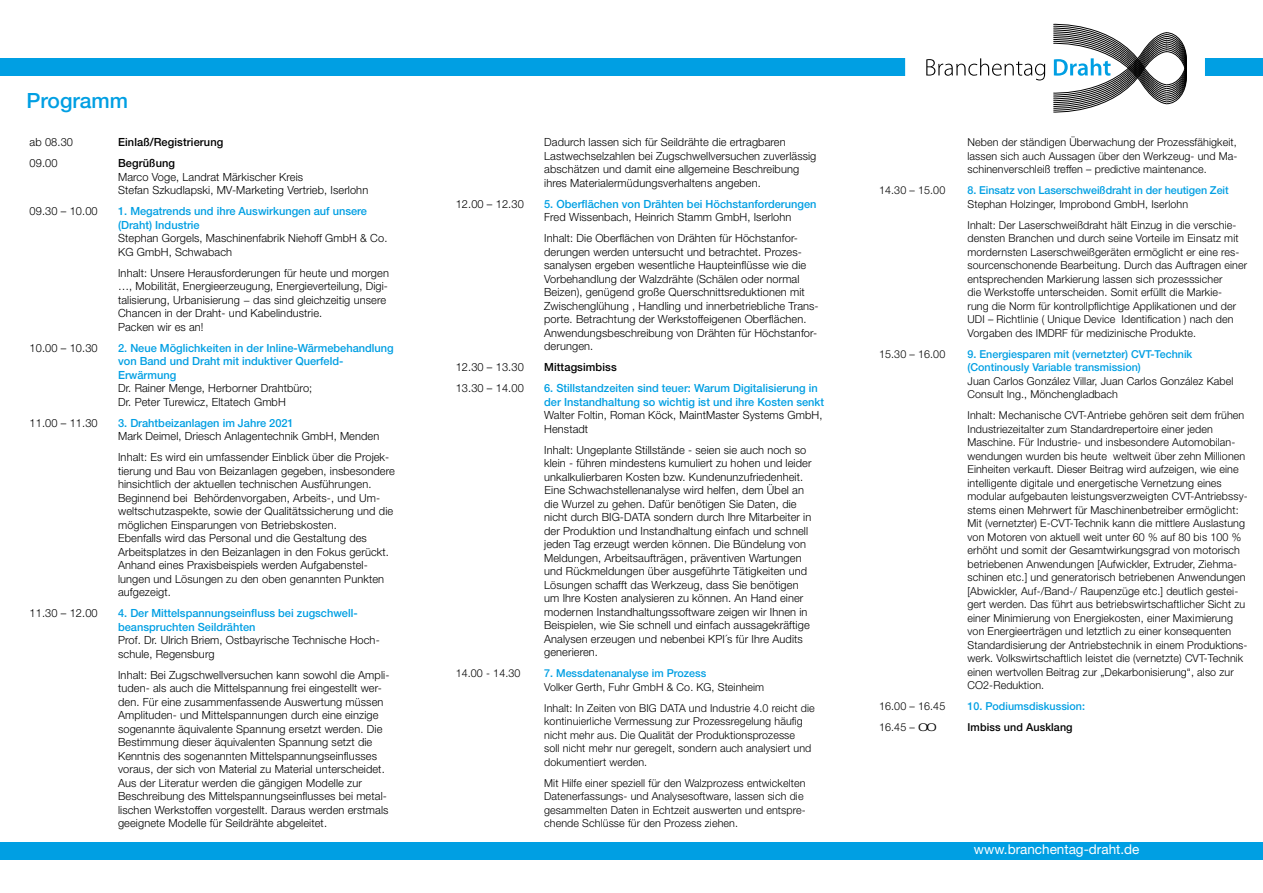
<style>
.page{position:relative;width:1263px;height:893px;background:#fff}
.page>*{position:absolute;margin:0;border:0;box-sizing:border-box;transform-origin:0 0}
.t1{font:500 21px "Helvetica Neue LT Pro";color:#009fe3}
.t2{font:13.5px "Helvetica Neue LT Std";color:#fff}
.t3{font:300 11.25px/13.5px "Helvetica Neue LT Std";letter-spacing:.01em;color:#000}
.t4{font:500 11.25px/13.5px "Helvetica Neue LT Pro";color:#009fe3}
.t5{font:300 11.25px "Helvetica Neue LT Pro";letter-spacing:.01em;color:#000}
.t6{font:500 11.25px "Helvetica Neue LT Pro";letter-spacing:.01em;color:#000}
.t7{font:300 10.95px/13.5px "Helvetica Neue LT Std";letter-spacing:.01em;color:#000}
.t8{font:500 10.95px/13.5px "Helvetica Neue LT Pro";color:#009fe3}
.t9{font:500 10.95px "Helvetica Neue LT Pro";letter-spacing:.01em;color:#000}
</style>
<div class="page">
<div style="left:0;top:842px;width:1263px;height:18px;background:#009fe3"></div>
<div style="left:0;top:58px;width:1263px;height:18px;background:#009fe3"></div>
<div style="left:905px;top:20px;width:300px;height:96px;background:#fff"></div>
<svg style="left:926px;top:58px;width:119px;height:22px"></svg>
<svg style="left:1053px;top:22px;width:134px;height:93px"></svg>
<h1 class="t1" style="left:27px;top:88px;width:103px">Programm</h1>
<p class="t3" style="left:30px;top:135px;width:45px">ab 08.30</p>
<p class="t6" style="left:118px;top:136px;width:107px">Einlaß/Registrierung</p>
<p class="t3" style="left:30px;top:156px;width:30px">09.00</p>
<p class="t6" style="left:118px;top:157px;width:59px">Begrüßung</p>
<p class="t3" style="left:118px;top:170px;width:252px">Marco Voge, Landrat Märkischer Kreis<br>Stefan Szkudlapski, MV-Marketing Vertrieb, Iserlohn</p>
<p class="t3" style="left:30px;top:204px;width:70px">09.30 – 10.00</p>
<p class="t4" style="left:118px;top:204px;width:250px">1. Megatrends und ihre Auswirkungen auf unsere (Draht) Industrie</p>
<p class="t3" style="left:118px;top:231px;width:271px">Stephan Gorgels, Maschinenfabrik Niehoff GmbH &amp; Co.<br>KG GmbH, Schwabach</p>
<p class="t3" style="left:118px;top:266px;width:272px">Inhalt: Unsere Herausforderungen für heute und morgen …, Mobilität, Energieerzeugung, Energieverteilung, Digi&shy;talisierung, Urbanisierung − das sind gleichzeitig unsere Chancen in der Draht- und Kabelindustrie.<br>Packen wir es an!</p>
<p class="t3" style="left:30px;top:341px;width:70px">10.00 – 10.30</p>
<p class="t4" style="left:118px;top:341px;width:277px">2. Neue Möglichkeiten in der Inline-Wärmebehandlung von Band und Draht mit induktiver Querfeld-<br>Erwärmung</p>
<p class="t3" style="left:118px;top:381px;width:196px">Dr. Rainer Menge, Herborner Drahtbüro;<br>Dr. Peter Turewicz, Eltatech GmbH</p>
<p class="t3" style="left:30px;top:416px;width:70px">11.00 – 11.30</p>
<p class="t4" style="left:118px;top:416px;width:177px">3. Drahtbeizanlagen im Jahre 2021</p>
<p class="t3" style="left:118px;top:425px;width:273px;line-height:21px">Mark Deimel, Driesch Anlagentechnik GmbH, Menden<br>Inhalt: Es wird ein umfassender Einblick über die Projek-</p>
<p class="t3" style="left:118px;top:464px;width:278px">tierung und Bau von Beizanlagen gegeben, insbesondere hinsichtlich der aktuellen technischen Ausführungen.<br>Beginnend bei Behördenvorgaben, Arbeits-, und Um&shy;weltschutzaspekte, sowie der Qualitätssicherung und die möglichen Einsparungen von Betriebskosten.<br>Ebenfalls wird das Personal und die Gestaltung des</p>
<p class="t5" style="left:118px;top:545px;width:272px">Arbeitsplatzes in den Beizanlagen in den Fokus gerückt.</p>
<p class="t3" style="left:118px;top:558px;width:268px">Anhand eines Praxisbeispiels werden Aufgabenstel&shy;lungen und Lösungen zu den oben genannten Punkten aufgezeigt.</p>
<p class="t3" style="left:30px;top:606px;width:70px">11.30 – 12.00</p>
<p class="t4" style="left:118px;top:606px;width:240px">4. Der Mittelspannungseinfluss bei zugschwell&shy;beanspruchten Seildrähten</p>
<p class="t3" style="left:118px;top:633px;width:263px">Prof. Dr. Ulrich Briem, Ostbayrische Technische Hoch&shy;schule, Regensburg</p>
<p class="t3" style="left:118px;top:668px;width:273px">Inhalt: Bei Zugschwellversuchen kann sowohl die Ampli&shy;tuden- als auch die Mittelspannung frei eingestellt wer&shy;den. Für eine zusammenfassende Auswertung müssen Amplituden- und Mittelspannungen durch eine einzige sogenannte äquivalente Spannung ersetzt werden. Die Bestimmung dieser äquivalenten Spannung setzt die Kenntnis des sogenannten Mittelspannungseinflusses voraus, der sich von Material zu Material unterscheidet.<br>Aus der Literatur werden die gängigen Modelle zur Beschreibung des Mittelspannungseinflusses bei metal&shy;lischen Werkstoffen vorgestellt. Daraus werden erstmals geeignete Modelle für Seildrähte abgeleitet.</p>
<p class="t3" style="left:544px;top:135px;width:274px">Dadurch lassen sich für Seildrähte die ertragbaren Lastwechselzahlen bei Zugschwellversuchen zuverlässig abschätzen und damit eine allgemeine Beschreibung ihres Materialermüdungsverhaltens angeben.</p>
<p class="t3" style="left:456px;top:197px;width:70px">12.00 – 12.30</p>
<p class="t4" style="left:544px;top:197px;width:274px">5. Oberflächen von Drähten bei Höchstanforderungen</p>
<p class="t3" style="left:544px;top:206px;width:255px;line-height:21px">Fred Wissenbach, Heinrich Stamm GmbH, Iserlohn<br>Inhalt: Die Oberflächen von Drähten für Höchstanfor-</p>
<p class="t3" style="left:544px;top:245px;width:276px">derungen werden untersucht und betrachtet. Prozes&shy;sanalysen ergeben wesentliche Haupteinflüsse wie die Vorbehandlung der Walzdrähte (Schälen oder normal Beizen), genügend große Querschnittsreduktionen mit Zwischenglühung , Handling und innerbetriebliche Trans&shy;porte. Betrachtung der Werkstoffeigenen Oberflächen.<br>Anwendungsbeschreibung von Drähten für Höchstanfor&shy;derungen.</p>
<p class="t3" style="left:456px;top:360px;width:70px">12.30 – 13.30</p>
<p class="t6" style="left:544px;top:361px;width:74px">Mittagsimbiss</p>
<p class="t3" style="left:456px;top:381px;width:70px">13.30 – 14.00</p>
<p class="t4" style="left:544px;top:381px;width:282px">6. Stillstandzeiten sind teuer: Warum Digitalisierung in der Instandhaltung so wichtig ist und ihre Kosten senkt</p>
<p class="t3" style="left:544px;top:408px;width:280px">Walter Foltin, Roman Köck, MaintMaster Systems GmbH,<br>Henstadt</p>
<p class="t3" style="left:544px;top:443px;width:269px">Inhalt: Ungeplante Stillstände - seien sie auch noch so klein - führen mindestens kumuliert zu hohen und leider unkalkulierbaren Kosten bzw. Kundenunzufriedenheit.<br>Eine Schwachstellenanalyse wird helfen, dem Übel an die Wurzel zu gehen. Dafür benötigen Sie Daten, die nicht durch BIG-DATA sondern durch Ihre Mitarbeiter in der Produktion und Instandhaltung einfach und schnell jeden Tag erzeugt werden können. Die Bündelung von Meldungen, Arbeitsaufträgen, präventiven Wartungen und Rückmeldungen über ausgeführte Tätigkeiten und Lösungen schafft das Werkzeug, dass Sie benötigen um Ihre Kosten analysieren zu können. An Hand einer modernen Instandhaltungssoftware zeigen wir Ihnen in Beispielen, wie Sie schnell und einfach aussagekräftige Analysen erzeugen und nebenbei KPI´s für Ihre Audits generieren.</p>
<p class="t7" style="left:456px;top:666px;width:66px">14.00 - 14.30</p>
<p class="t8" style="left:544px;top:666px;width:164px">7. Messdatenanalyse im Prozess</p>
<p class="t7" style="left:544px;top:676px;width:272px;line-height:21px">Volker Gerth, Fuhr GmbH &amp; Co. KG, Steinheim<br>Inhalt: In Zeiten von BIG DATA und Industrie 4.0 reicht die</p>
<p class="t7" style="left:544px;top:714px;width:269px">kontinuierliche Vermessung zur Prozessregelung häufig nicht mehr aus. Die Qualität der Produktionsprozesse soll nicht mehr nur geregelt, sondern auch analysiert und dokumentiert werden.</p>
<p class="t7" style="left:544px;top:776px;width:263px">Mit Hilfe einer speziell für den Walzprozess entwickelten Datenerfassungs- und Analysesoftware, lassen sich die gesammelten Daten in Echtzeit auswerten und entspre&shy;chende Schlüsse für den Prozess ziehen.</p>
<p class="t7" style="left:967px;top:135px;width:272px;text-align:justify">Neben der ständigen Überwachung der Prozessfähigkeit, lassen sich auch Aussagen über den Werkzeug- und Ma&shy;schinenverschleiß treffen – predictive maintenance.</p>
<p class="t7" style="left:879px;top:183px;width:68px">14.30 – 15.00</p>
<p class="t8" style="left:967px;top:183px;width:263px">8. Einsatz von Laserschweißdraht in der heutigen Zeit</p>
<p class="t7" style="left:967px;top:193px;width:270px;line-height:21px">Stephan Holzinger, Improbond GmbH, Iserlohn<br>Inhalt: Der Laserschweißdraht hält Einzug in die verschie-</p>
<p class="t7" style="left:967px;top:231px;width:281px">densten Branchen und durch seine Vorteile im Einsatz mit mordernsten Laserschweißgeräten ermöglicht er eine res&shy;sourcenschonende Bearbeitung. Durch das Auftragen einer entsprechenden Markierung lassen sich prozesssicher<br>die Werkstoffe unterscheiden. Somit erfüllt die Markie-<br>rung die Norm für kontrollpflichtige Applikationen und der UDI – Richtlinie ( Unique Device Identification ) nach den Vorgaben des IMDRF für medizinische Produkte.</p>
<p class="t7" style="left:879px;top:347px;width:68px">15.30 – 16.00</p>
<p class="t8" style="left:967px;top:347px;width:226px">9. Energiesparen mit (vernetzter) CVT-Technik (Continously Variable transmission)</p>
<p class="t7" style="left:967px;top:374px;width:267px">Juan Carlos González Villar, Juan Carlos González Kabel<br>Consult Ing., Mönchengladbach</p>
<p class="t7" style="left:967px;top:408px;width:282px">Inhalt: Mechanische CVT-Antriebe gehören seit dem frühen Industriezeitalter zum Standardrepertoire einer jeden Maschine. Für Industrie- und insbesondere Automobilan&shy;wendungen wurden bis heute weltweit über zehn Millionen Einheiten verkauft. Dieser Beitrag wird aufzeigen, wie eine intelligente digitale und energetische Vernetzung eines modular aufgebauten leistungsverzweigten CVT-Antriebssy&shy;stems einen Mehrwert für Maschinenbetreiber ermöglicht:<br>Mit (vernetzter) E-CVT-Technik kann die mittlere Auslastung von Motoren von aktuell weit unter 60 % auf 80 bis 100 % erhöht und somit der Gesamtwirkungsgrad von motorisch betriebenen Anwendungen [Aufwickler, Extruder, Ziehma&shy;schinen etc.] und generatorisch betriebenen Anwendungen [Abwickler, Auf-/Band-/ Raupenzüge etc.] deutlich gestei&shy;gert werden. Das führt aus betriebswirtschaftlicher Sicht zu einer Minimierung von Energiekosten, einer Maximierung von Energieerträgen und letztlich zu einer konsequenten Standardisierung der Antriebstechnik in einem Produktions&shy;werk. Volkswirtschaftlich leistet die (vernetzte) CVT-Technik einen wertvollen Beitrag zur „Dekarbonisierung“, also zur CO2-Reduktion.</p>
<p class="t7" style="left:879px;top:699px;width:68px">16.00 – 16.45</p>
<p class="t8" style="left:967px;top:699px;width:119px">10. Podiumsdiskussion:</p>
<p class="t7" style="left:879px;top:720px;width:59px">16.45 – 00</p>
<p class="t9" style="left:967px;top:721px;width:107px">Imbiss und Ausklang</p>
<p class="t2" style="left:974px;top:841px;width:167px">www.branchentag-draht.de</p>
</div>
